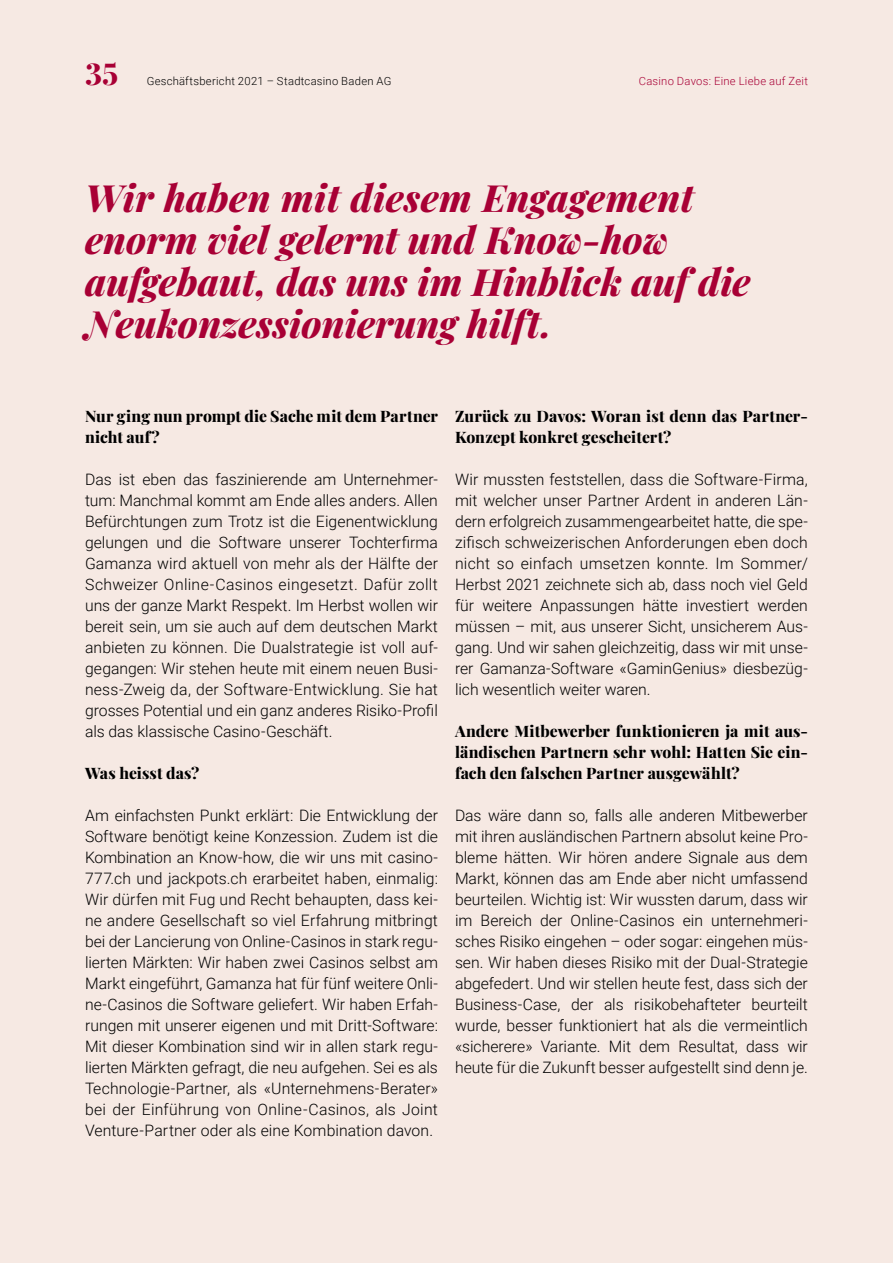
<style>
.page{position:relative;width:893px;height:1263px;background:#f6e9e3}
.page>*{position:absolute;margin:0;border:0;box-sizing:border-box;transform-origin:0 0}
.t1{font:italic 800 37.5px/42px "Playfair Display";color:#a80035}
.t2{font:800 30px "Playfair Display";color:#a80035}
.t3{font:300 15.75px/21px "Roboto";color:#000;text-align:justify}
.t4{font:800 15.75px/21px "Playfair Display";color:#000}
.t5{font:300 11.25px "Roboto";letter-spacing:.025em;color:#000}
.t6{font:300 11.25px "Roboto";letter-spacing:.02em;color:#a80035}
</style>
<div class="page">
<h2 class="t2" style="left:85px;top:50px;width:35px">35</h2>
<p class="t5" style="left:147px;top:73px;width:246px">Geschäftsbericht 2021 – Stadtcasino Baden AG</p>
<p class="t6" style="left:639px;top:73px;width:171px">Casino Davos: Eine Liebe auf Zeit</p>
<h1 class="t1" style="left:85px;top:174px;width:667px">Wir haben mit diesem Engagement enorm viel gelernt und Know-how aufgebaut, das uns im Hinblick auf die<br>Neukonzessionierung hilft.</h1>
<p class="t4" style="left:85px;top:404px;width:354px">Nur ging nun prompt die Sache mit dem Partner nicht auf?</p>
<p class="t3" style="left:85px;top:468px;width:354px">Das ist eben das faszinierende am Unternehmer&shy;tum: Manchmal kommt am Ende alles anders. Allen Befürchtungen zum Trotz ist die Eigenentwicklung gelungen und die Software unserer Tochterfirma Gamanza wird aktuell von mehr als der Hälfte der Schweizer Online-Casinos eingesetzt. Dafür zollt uns der ganze Markt Respekt. Im Herbst wollen wir bereit sein, um sie auch auf dem deutschen Markt anbieten zu können. Die Dualstrategie ist voll auf&shy;gegangen: Wir stehen heute mit einem neuen Busi&shy;ness-Zweig da, der Software-Entwicklung. Sie hat grosses Potential und ein ganz anderes Risiko-Profil als das klassische Casino-Geschäft.</p>
<p class="t4" style="left:85px;top:761px;width:116px">Was heisst das?</p>
<p class="t3" style="left:85px;top:804px;width:354px">Am einfachsten Punkt erklärt: Die Entwicklung der Software benötigt keine Konzession. Zudem ist die Kombination an Know-how, die wir uns mit casino-777.ch und jackpots.ch erarbeitet haben, einmalig:<br>Wir dürfen mit Fug und Recht behaupten, dass kei&shy;ne andere Gesellschaft so viel Erfahrung mitbringt bei der Lancierung von Online-Casinos in stark regu&shy;lierten Märkten: Wir haben zwei Casinos selbst am Markt eingeführt, Gamanza hat für fünf weitere Onli&shy;ne-Casinos die Software geliefert. Wir haben Erfah&shy;rungen mit unserer eigenen und mit Dritt-Software:<br>Mit dieser Kombination sind wir in allen stark regu&shy;lierten Märkten gefragt, die neu aufgehen. Sei es als Technologie-Partner, als «Unternehmens-Berater» bei der Einführung von Online-Casinos, als Joint Venture-Partner oder als eine Kombination davon.</p>
<p class="t4" style="left:455px;top:404px;width:354px">Zurück zu Davos: Woran ist denn das Partner-<br>Konzept konkret gescheitert?</p>
<p class="t3" style="left:455px;top:468px;width:354px">Wir mussten feststellen, dass die Software-Firma, mit welcher unser Partner Ardent in anderen Län&shy;dern erfolgreich zusammengearbeitet hatte, die spe&shy;zifisch schweizerischen Anforderungen eben doch nicht so einfach umsetzen konnte. Im Sommer/ Herbst 2021 zeichnete sich ab, dass noch viel Geld für weitere Anpassungen hätte investiert werden müssen – mit, aus unserer Sicht, unsicherem Aus&shy;gang. Und wir sahen gleichzeitig, dass wir mit unse&shy;rer Gamanza-Software «GaminGenius» diesbezüg&shy;lich wesentlich weiter waren.</p>
<p class="t4" style="left:455px;top:719px;width:354px;text-align:justify">Andere Mitbewerber funktionieren ja mit aus&shy;ländischen Partnern sehr wohl: Hatten Sie ein&shy;fach den falschen Partner ausgewählt?</p>
<p class="t3" style="left:455px;top:804px;width:354px">Das wäre dann so, falls alle anderen Mitbewerber mit ihren ausländischen Partnern absolut keine Pro&shy;bleme hätten. Wir hören andere Signale aus dem Markt, können das am Ende aber nicht umfassend beurteilen. Wichtig ist: Wir wussten darum, dass wir im Bereich der Online-Casinos ein unternehmeri&shy;sches Risiko eingehen – oder sogar: eingehen müs&shy;sen. Wir haben dieses Risiko mit der Dual-Strategie abgefedert. Und wir stellen heute fest, dass sich der Business-Case, der als risikobehafteter beurteilt wurde, besser funktioniert hat als die vermeintlich «sicherere» Variante. Mit dem Resultat, dass wir heute für die Zukunft besser aufgestellt sind denn je.</p>
</div>
